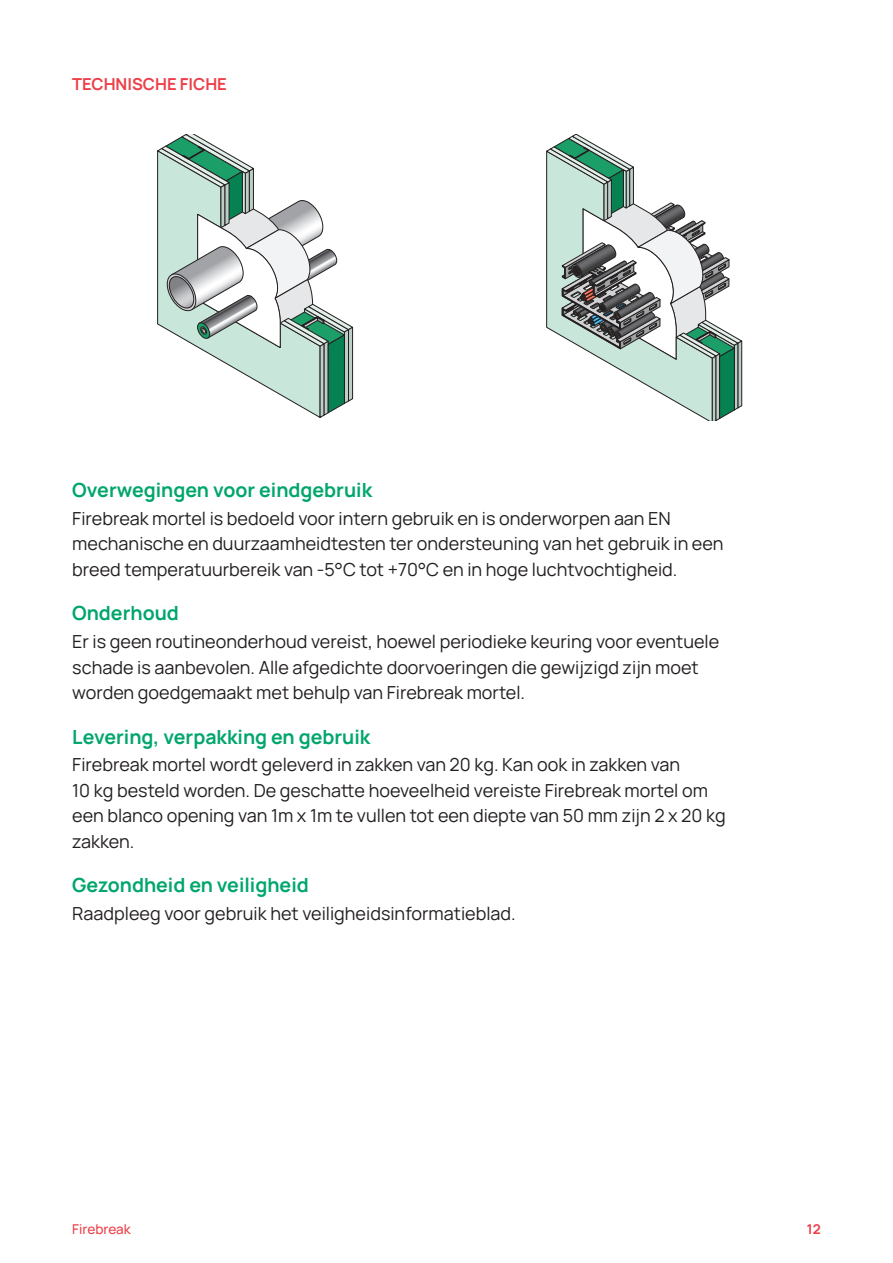
<style>
.page{position:relative;width:893px;height:1263px;background:#fff}
.page>*{position:absolute;margin:0;border:0;box-sizing:border-box;transform-origin:0 0}
.t1{font:700 19.5px "Manrope";color:#00a66c}
.t2{font:18px/25.5px "Manrope";color:#231f20}
.t3{font:700 16.5px "Manrope";color:#ee3f49}
.t4{font:500 13.5px "Manrope";color:#ee3f49}
.t5{font:700 13.5px "Manrope";color:#ee3f49}
</style>
<div class="page">
<svg style="left:157px;top:134px;width:196px;height:284px"></svg>
<svg style="left:546px;top:134px;width:196px;height:286px"></svg>
<p class="t3" style="left:72px;top:72px;width:156px">TECHNISCHE FICHE</p>
<p class="t1" style="left:72px;top:476px;width:301px">Overwegingen voor eindgebruik</p>
<p class="t2" style="left:72px;top:505px;width:653px">Firebreak mortel is bedoeld voor intern gebruik en is onderworpen aan EN mechanische en duurzaamheidtesten ter ondersteuning van het gebruik in een breed temperatuurbereik van -5°C tot +70°C en in hoge luchtvochtigheid.</p>
<p class="t1" style="left:72px;top:600px;width:108px">Onderhoud</p>
<p class="t2" style="left:72px;top:628px;width:648px">Er is geen routineonderhoud vereist, hoewel periodieke keuring voor eventuele schade is aanbevolen. Alle afgedichte doorvoeringen die gewijzigd zijn moet worden goedgemaakt met behulp van Firebreak mortel.</p>
<p class="t1" style="left:72px;top:723px;width:300px">Levering, verpakking en gebruik</p>
<p class="t2" style="left:72px;top:751px;width:655px">Firebreak mortel wordt geleverd in zakken van 20 kg. Kan ook in zakken van<br>10 kg besteld worden. De geschatte hoeveelheid vereiste Firebreak mortel om een blanco opening van 1m x 1m te vullen tot een diepte van 50 mm zijn 2 x 20 kg zakken.</p>
<p class="t1" style="left:72px;top:872px;width:238px">Gezondheid en veiligheid</p>
<p class="t2" style="left:72px;top:900px;width:445px">Raadpleeg voor gebruik het veiligheidsinformatieblad.</p>
<p class="t4" style="left:72px;top:1219px;width:60px">Firebreak</p>
<p class="t5" style="left:807px;top:1219px;width:15px">12</p>
</div>
